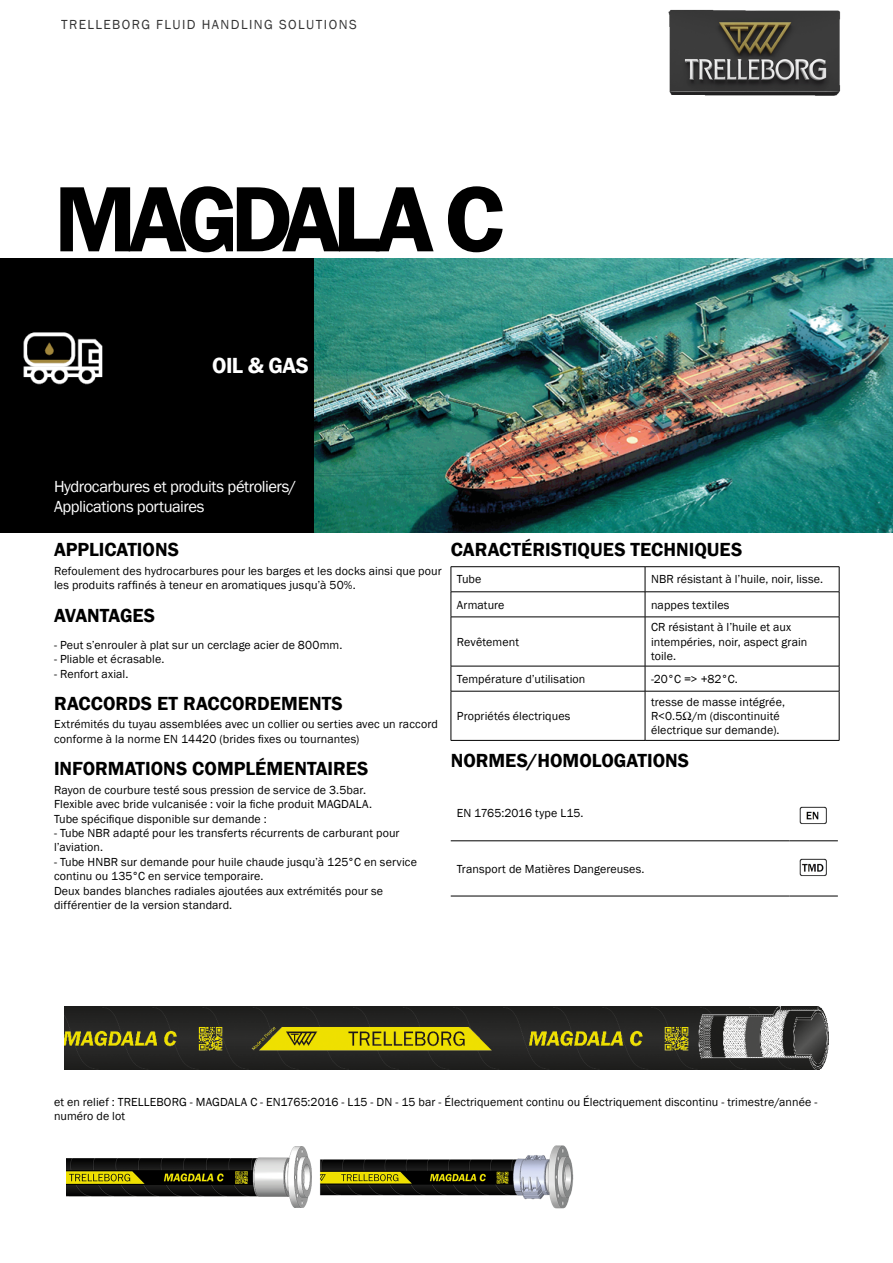
<style>
.page{position:relative;width:893px;height:1263px;background:#fff}
.page>*{position:absolute;margin:0;border:0;box-sizing:border-box;transform-origin:0 0}
.t1{font:600 96px "Franklin Gothic";letter-spacing:-.085em;color:#000}
.t2{font:600 22.5px "Franklin Gothic";letter-spacing:-.02em;color:#fff}
.t3{font:600 19.5px "Franklin Gothic";color:#000}
.t4{font:16.5px/19.8px "Franklin Gothic";letter-spacing:-.03em;color:#fff}
.t5{font:13.5px "Franklin Gothic";letter-spacing:.105em;color:#000}
.t6{font:12px/14.4px "Franklin Gothic";letter-spacing:.01em;color:#000}
</style>
<div class="page">
<div style="left:0;top:258px;width:315px;height:275px;background:#000"></div>
<img style="left:668px;top:9px;width:173px;height:87px">
<hr style="left:451px;top:566px;width:194px;height:1px;background:#000">
<hr style="left:645px;top:566px;width:194px;height:1px;background:#000">
<hr style="left:451px;top:591px;width:194px;height:1px;background:#000">
<svg style="left:451px;top:567px;width:1px;height:50px"></svg>
<hr style="left:645px;top:591px;width:194px;height:1px;background:#000">
<svg style="left:645px;top:567px;width:1px;height:50px"></svg>
<svg style="left:839px;top:567px;width:1px;height:50px"></svg>
<hr style="left:451px;top:617px;width:194px;height:1px;background:#000">
<hr style="left:451px;top:617px;width:1px;height:49px;background:#000">
<hr style="left:645px;top:617px;width:194px;height:1px;background:#000">
<hr style="left:645px;top:617px;width:1px;height:49px;background:#000">
<hr style="left:839px;top:617px;width:1px;height:49px;background:#000">
<hr style="left:451px;top:666px;width:194px;height:1px;background:#000">
<svg style="left:451px;top:666px;width:1px;height:25px"></svg>
<hr style="left:645px;top:666px;width:194px;height:1px;background:#000">
<svg style="left:645px;top:666px;width:1px;height:25px"></svg>
<svg style="left:839px;top:666px;width:1px;height:25px"></svg>
<hr style="left:451px;top:691px;width:194px;height:1px;background:#000">
<hr style="left:451px;top:691px;width:1px;height:49px;background:#000">
<hr style="left:645px;top:691px;width:194px;height:1px;background:#000">
<hr style="left:645px;top:691px;width:1px;height:49px;background:#000">
<hr style="left:839px;top:691px;width:1px;height:49px;background:#000">
<hr style="left:451px;top:740px;width:194px;height:1px;background:#000">
<hr style="left:645px;top:740px;width:194px;height:1px;background:#000">
<hr style="left:451px;top:840px;width:338px;height:1px;background:#000">
<hr style="left:789px;top:840px;width:49px;height:1px;background:#000">
<hr style="left:451px;top:896px;width:338px;height:1px;background:#000">
<hr style="left:789px;top:896px;width:49px;height:1px;background:#000">
<img style="left:799px;top:806px;width:28px;height:19px">
<img style="left:799px;top:858px;width:28px;height:19px">
<img style="left:64px;top:1006px;width:764px;height:64px">
<img style="left:66px;top:1146px;width:508px;height:63px">
<img style="left:315px;top:258px;width:578px;height:275px">
<p class="t5" style="left:61px;top:16px;width:297px">TRELLEBORG FLUID HANDLING SOLUTIONS</p>
<h1 class="t1" style="left:54px;top:160px;width:452px">MAGDALA C</h1>
<h2 class="t2" style="left:212px;top:351px;width:98px">OIL &amp; GAS</h2>
<h3 class="t4" style="left:54px;top:477px;width:244px">Hydrocarbures et produits pétroliers/<br>Applications portuaires</h3>
<h3 class="t3" style="left:54px;top:538px;width:127px">APPLICATIONS</h3>
<p class="t6" style="left:54px;top:564px;width:389px">Refoulement des hydrocarbures pour les barges et les docks ainsi que pour les produits raffinés à teneur en aromatiques jusqu’à 50%.</p>
<h3 class="t3" style="left:54px;top:603px;width:103px">AVANTAGES</h3>
<p class="t6" style="left:54px;top:638px;width:290px">- Peut s’enrouler à plat sur un cerclage acier de 800mm.</p>
<p class="t6" style="left:54px;top:652px;width:112px">- Pliable et écrasable.</p>
<p class="t6" style="left:54px;top:667px;width:76px">- Renfort axial.</p>
<h3 class="t3" style="left:54px;top:691px;width:290px">RACCORDS ET RACCORDEMENTS</h3>
<p class="t6" style="left:54px;top:717px;width:385px">Extrémités du tuyau assemblées avec un collier ou serties avec un raccord conforme à la norme EN 14420 (brides fixes ou tournantes)</p>
<h3 class="t3" style="left:54px;top:757px;width:316px">INFORMATIONS COMPLÉMENTAIRES</h3>
<p class="t6" style="left:54px;top:783px;width:320px">Rayon de courbure testé sous pression de service de 3.5bar.<br>Flexible avec bride vulcanisée : voir la fiche produit MAGDALA.<br>Tube spécifique disponible sur demande :</p>
<p class="t6" style="left:54px;top:826px;width:347px">- Tube NBR adapté pour les transferts récurrents de carburant pour l’aviation.</p>
<p class="t6" style="left:54px;top:855px;width:364px">- Tube HNBR sur demande pour huile chaude jusqu’à 125°C en service continu ou 135°C en service temporaire.<br>Deux bandes blanches radiales ajoutées aux extrémités pour se différentier de la version standard.</p>
<h3 class="t3" style="left:451px;top:538px;width:293px">CARACTÉRISTIQUES TECHNIQUES</h3>
<p class="t6" style="left:457px;top:572px;width:26px">Tube</p>
<p class="t6" style="left:651px;top:572px;width:174px">NBR résistant à l’huile, noir, lisse.</p>
<p class="t6" style="left:457px;top:598px;width:49px">Armature</p>
<p class="t6" style="left:651px;top:598px;width:80px">nappes textiles</p>
<p class="t6" style="left:457px;top:635px;width:64px">Revêtement</p>
<p class="t6" style="left:651px;top:620px;width:158px">CR résistant à l’huile et aux intempéries, noir, aspect grain toile.</p>
<p class="t6" style="left:457px;top:672px;width:130px">Température d’utilisation</p>
<p class="t6" style="left:651px;top:672px;width:88px">-20°C =&gt; +82°C.</p>
<p class="t6" style="left:457px;top:709px;width:115px">Propriétés électriques</p>
<p class="t6" style="left:651px;top:695px;width:135px">tresse de masse intégrée,<br>R&lt;0.5Ω/m (discontinuité électrique sur demande).</p>
<h3 class="t3" style="left:451px;top:748px;width:240px">NORMES/HOMOLOGATIONS</h3>
<p class="t6" style="left:457px;top:806px;width:128px">EN 1765:2016 type L15.</p>
<p class="t6" style="left:457px;top:862px;width:189px">Transport de Matières Dangereuses.</p>
<p class="t6" style="left:54px;top:1095px;width:765px">et en relief : TRELLEBORG - MAGDALA C - EN1765:2016 - L15 - DN - 15 bar - Électriquement continu ou Électriquement discontinu - trimestre/année - numéro de lot</p>
</div>
